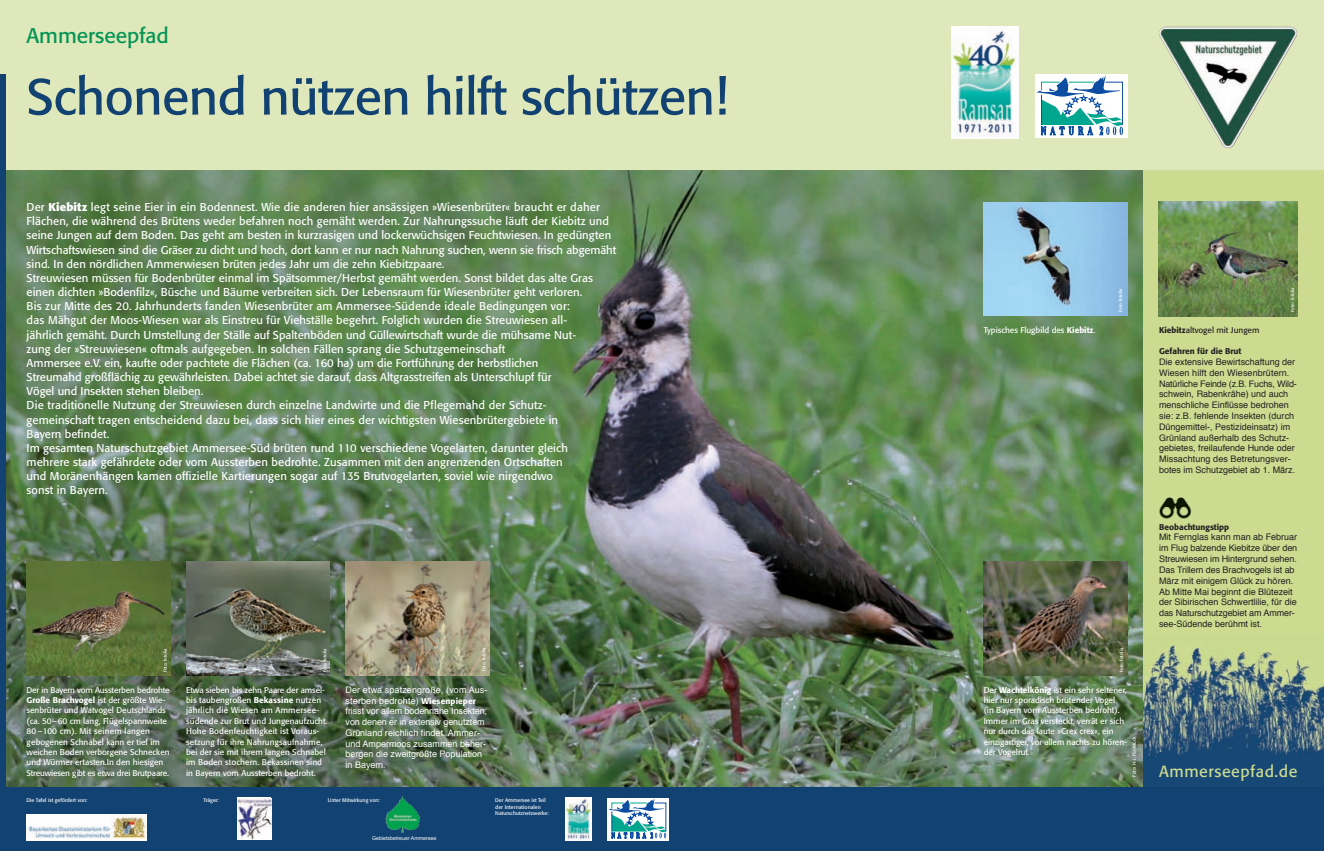
<style>
.page{position:relative;width:1324px;height:851px;background:#fff}
.page>*{position:absolute;margin:0;border:0;box-sizing:border-box;transform-origin:0 0}
.t1{font:50.25px "Formata";letter-spacing:-.01em;color:#124271}
.t2{font:21px "Formata";color:#049455}
.t3{font:15.98px "Formata";letter-spacing:.035em;color:#ccdb90}
.t4{font:11.25px/14.2px "Formata";letter-spacing:.01em;color:#fff}
.t5{font:9px/10.8px "Helvetica";color:#231f20}
.t6{font:9px/10.8px "Helvetica";color:#fff}
.t7{font:8.25px/10.4px "Formata";color:#fff}
.t8{font:500 8.25px "Formata";color:#231f20}
.t9{font:8.25px "Formata";color:#231f20}
.t10{font:5.25px/6.6px "Formata";color:#fff}
.t11{font:5.25px "Arial";color:#fff}
.t12{font:4.5px "Formata";color:#fff}
.s1{font-weight:700}
.s2{font-weight:500}
.s3{font-family:"Formata";font-weight:500;font-size:8.25px}
.s4{font-family:"Lucida Grande"}
</style>
<div class="page">
<img style="left:6px;top:170px;width:1137px;height:617px">
<div style="left:0;top:0;width:1323px;height:170px;background:#dfe8ba"></div>
<div style="left:0;top:74px;width:6px;height:713px;background:#124271"></div>
<div style="left:1143px;top:170px;width:180px;height:617px;background:#ccdb90"></div>
<img style="left:1159px;top:27px;width:124px;height:55px">
<div style="left:0;top:787px;width:1323px;height:63px;background:#124271"></div>
<img style="left:345px;top:561px;width:144px;height:114px">
<img style="left:983px;top:561px;width:144px;height:114px">
<img style="left:27px;top:561px;width:143px;height:114px">
<img style="left:186px;top:561px;width:144px;height:114px">
<img style="left:1159px;top:497px;width:32px;height:22px">
<img style="left:1143px;top:645px;width:180px;height:142px">
<img style="left:1158px;top:202px;width:139px;height:114px">
<img style="left:983px;top:202px;width:144px;height:114px">
<div style="left:565px;top:797px;width:26px;height:43px;background:#fff"></div>
<img style="left:566px;top:797px;width:25px;height:43px">
<div style="left:607px;top:797px;width:62px;height:43px;background:linear-gradient(to bottom,#fff,#fff)"></div>
<svg style="left:608px;top:798px;width:58px;height:40px;background:#9ac7d5"></svg>
<div style="left:237px;top:797px;width:34px;height:43px;background:#fff"></div>
<img style="left:237px;top:798px;width:34px;height:41px">
<img style="left:26px;top:814px;width:120px;height:26px">
<img style="left:385px;top:798px;width:17px;height:24px">
<img style="left:951px;top:27px;width:67px;height:111px">
<div style="left:1035px;top:74px;width:92px;height:64px;background:#fff"></div>
<svg style="left:1036px;top:75px;width:87px;height:61px"></svg>
<h2 class="t2" style="left:27px;top:27px;width:144px">Ammerseepfad</h2>
<h1 class="t1" style="left:27px;top:76px;width:703px">Schonend nützen hilft schützen!</h1>
<p class="t4" style="left:27px;top:201px;width:591px">Der <span class="s1">Kiebitz</span> legt seine Eier in ein Bodennest. Wie die anderen hier ansässigen »Wiesenbrüter« braucht er daher Flächen, die während des Brütens weder befahren noch gemäht werden. Zur Nahrungssuche läuft der Kiebitz und seine Jungen auf dem Boden. Das geht am besten in kurzrasigen und lockerwüchsigen Feuchtwiesen. In gedüngten Wirtschaftswiesen sind die Gräser zu dicht und hoch, dort kann er nur nach Nahrung suchen, wenn sie frisch abgemäht sind. In den nördlichen Ammerwiesen brüten jedes Jahr um die zehn Kiebitzpaare.<br>Streuwiesen müssen für Bodenbrüter einmal im Spätsommer/Herbst gemäht werden. Sonst bildet das alte Gras einen dichten »Bodenfilz«, Büsche und Bäume verbreiten sich. Der Lebensraum für Wiesenbrüter geht verloren.<br>Bis zur Mitte des 20. Jahrhunderts fanden Wiesenbrüter am Ammersee-Südende ideale Bedingungen vor:<br>das Mähgut der Moos-Wiesen war als Einstreu für Viehställe begehrt. Folglich wurden die Streuwiesen all-<br>jährlich gemäht. Durch Umstellung der Ställe auf Spaltenböden und Güllewirtschaft wurde die mühsame Nut-<br>zung der »Streuwiesen« oftmals aufgegeben. In solchen Fällen sprang die Schutzgemeinschaft<br>Ammersee e.V. ein, kaufte oder pachtete die Flächen (ca. 160 ha) um die Fortführung der herbstlichen<br>Streumahd großflächig zu gewährleisten. Dabei achtet sie darauf, dass Altgrasstreifen als Unterschlupf für<br>Vögel und Insekten stehen bleiben.<br>Die traditionelle Nutzung der Streuwiesen durch einzelne Landwirte und die Pflegemahd der Schutz&shy;gemeinschaft tragen entscheidend dazu bei, dass sich hier eines der wichtigsten Wiesenbrütergebiete in<br>Bayern befindet.<br>Im gesamten Naturschutzgebiet Ammersee-Süd brüten rund 110 verschiedene Vogelarten, darunter gleich<br>mehrere stark gefährdete oder vom Aussterben bedrohte. Zusammen mit den angrenzenden Ortschaften<br>und Moränenhängen kamen offizielle Kartierungen sogar auf 135 Brutvogelarten, soviel wie nirgendwo<br>sonst in Bayern.</p>
<p class="t7" style="left:983px;top:325px;width:113px">Typisches Flugbild des <span class="s2">Kiebitz</span>.</p>
<p class="t12" style="left:1118px;top:312px;width:25px;rotate:-90deg">Foto: fotolia</p>
<p class="t12" style="left:163px;top:672px;width:25px;rotate:-90deg">Foto: fotolia</p>
<p class="t7" style="left:27px;top:685px;width:145px">Der in Bayern vom Aussterben bedrohte <span class="s2">Große Brachvogel</span> ist der größte Wie&shy;senbrüter und Watvogel Deutschlands (ca. 50–60 cm lang, Flügelspannweite 80 –100 cm). Mit seinem langen gebogenen Schnabel kann er tief im weichen Boden verborgene Schnecken und Würmer ertasten.In den hiesigen Streuwiesen gibt es etwa drei Brutpaare.</p>
<p class="t12" style="left:323px;top:672px;width:25px;rotate:-90deg">Foto: fotolia</p>
<p class="t7" style="left:186px;top:685px;width:143px">Etwa sieben bis zehn Paare der amsel&shy;bis taubengroßen <span class="s2">Bekassine</span> nutzen jährlich die Wiesen am Ammersee&shy;südende zur Brut und Jungenaufzucht.<br>Hohe Bodenfeuchtigkeit ist Voraus&shy;setzung für ihre Nahrungsaufnahme, bei der sie mit ihrem langen Schnabel im Boden stochern. Bekassinen sind in Bayern vom Aussterben bedroht.</p>
<p class="t12" style="left:482px;top:671px;width:25px;rotate:-90deg">Foto: fotolia</p>
<p class="t12" style="left:1119px;top:671px;width:25px;rotate:-90deg">Foto: fotolia</p>
<p class="t6" style="left:345px;top:685px;width:143px">Der etwa spatzengroße, (vom Aus&shy;sterben bedrohte) <span class="s3">Wiesenpieper </span>frisst vor allem bodennahe Insekten, von denen er in extensiv genutztem<br>Grünland reichlich findet. Ammer&shy;und Ampermoos zusammen beher&shy;bergen die zweitgrößte Population in Bayern.</p>
<p class="t7" style="left:983px;top:685px;width:145px">Der <span class="s2">Wachtelkönig</span> ist ein sehr seltener, hier nur sporadisch bru<span class="s4">̈</span>tender Vogel (in Bayern vom Aussterben bedroht).<br>Immer im Gras versteckt, verrät er sich nur durch das laute »Crex crex«, ein einzigartiger, vor allem nachts zu hören&shy;der Vogelruf.</p>
<p class="t12" style="left:1132px;top:776px;width:41px;rotate:-90deg">Foto: H.-J. Fünfstück</p>
<p class="t10" style="left:27px;top:797px;width:63px">Die Tafel ist gefördert von:</p>
<p class="t10" style="left:204px;top:797px;width:17px">Träger:</p>
<p class="t10" style="left:495px;top:797px;width:55px">Der Ammersee ist Teil der Internationalen<br>Naturschutznetzwerke:</p>
<p class="t10" style="left:328px;top:797px;width:54px">Unter Mitwirkung von:</p>
<p class="t11" style="left:372px;top:835px;width:66px">Gebietsbetreuer Ammersee</p>
<p class="t9" style="left:1159px;top:326px;width:102px"><span class="s2">Kiebitz</span>altvogel mit Jungem</p>
<p class="t12" style="left:1290px;top:311px;width:25px;rotate:-90deg">Foto: fotolia</p>
<p class="t8" style="left:1159px;top:348px;width:84px">Gefahren für die Brut</p>
<p class="t5" style="left:1159px;top:357px;width:139px">Die extensive Bewirtschaftung der Wiesen hilft den Wiesenbrütern.<br>Natürliche Feinde (z.B. Fuchs, Wild&shy;schwein, Rabenkrähe) und auch menschliche Einflüsse bedrohen sie: z.B. fehlende Insekten (durch Düngemittel-, Pestizideinsatz) im Grünland außerhalb des Schutz&shy;gebietes, freilaufende Hunde oder Missachtung des Betretungsver&shy;botes im Schutzgebiet ab 1. März.</p>
<p class="t8" style="left:1159px;top:523px;width:72px">Beobachtungstipp</p>
<p class="t5" style="left:1159px;top:532px;width:140px">Mit Fernglas kann man ab Februar im Flug balzende Kiebitze über den Streuwiesen im Hintergrund sehen.<br>Das Trillern des Brachvogels ist ab März mit einigem Glück zu hören.<br>Ab Mitte Mai beginnt die Blütezeit der Sibirischen Schwertlilie, für die das Naturschutzgebiet am Ammer&shy;see-Südende berühmt ist.</p>
<h3 class="t3" style="left:1159px;top:764px;width:140px">Ammerseepfad.de</h3>
</div>
